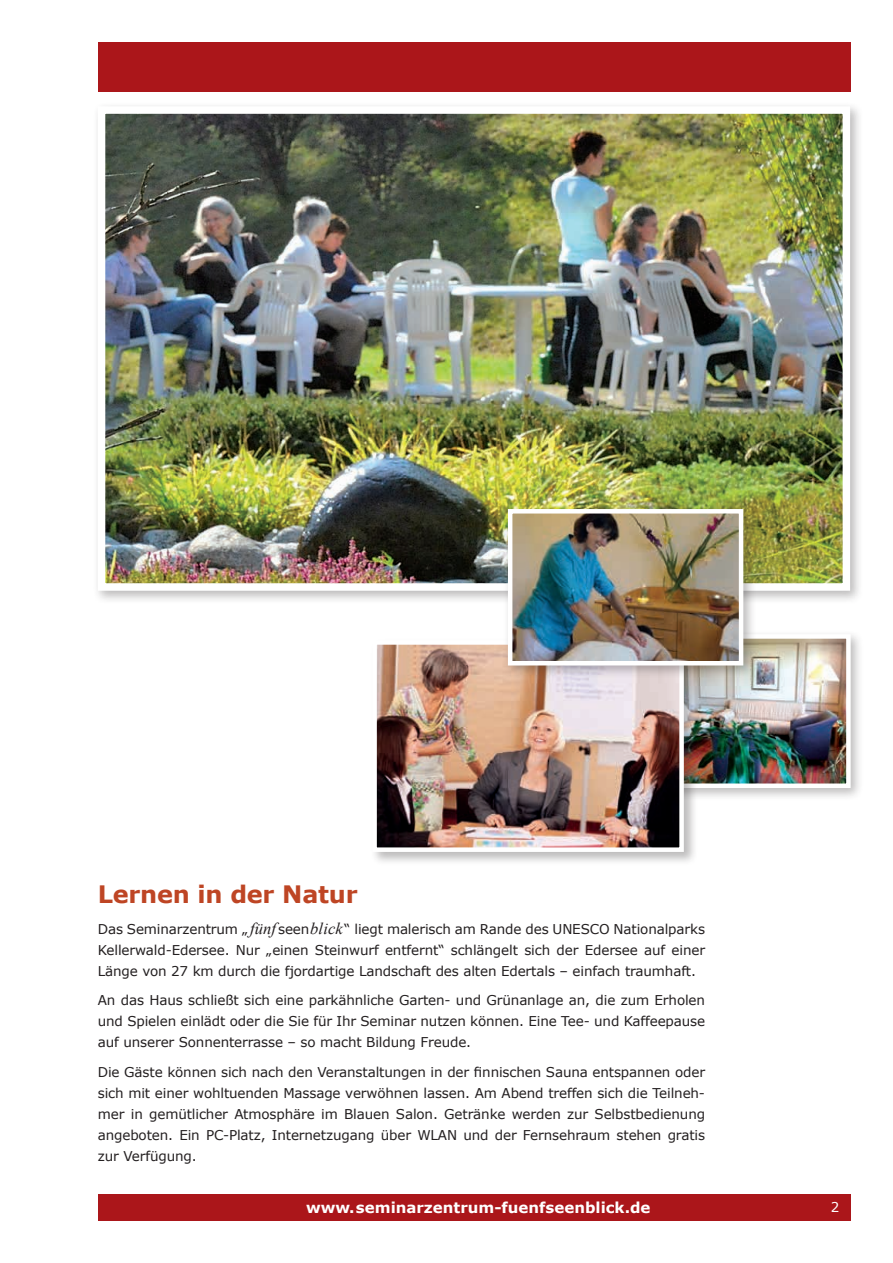
<style>
.page{position:relative;width:893px;height:1263px;background:#fff}
.page>*{position:absolute;margin:0;border:0;box-sizing:border-box;transform-origin:0 0}
.t1{font:700 24px "Verdana";letter-spacing:-.01em;color:#be4524}
.t2{font:700 15px "Verdana";color:#fff}
.t3{font:13.5px/21px "Verdana";letter-spacing:-.01em;color:#231f20;text-align:justify}
.t4{font:13.5px "Verdana";color:#fff}
.s1{font-family:"Times New Roman";font-style:italic;font-size:16.5px}
</style>
<div class="page">
<div style="left:98px;top:43px;width:752px;height:49px;background:#ab161a"></div>
<div style="left:98px;top:1193px;width:752px;height:27px;background:#ab161a"></div>
<div style="left:93px;top:102px;width:771px;height:502px;background:#231f20;opacity:.3"></div>
<img style="left:107px;top:115px;width:734px;height:467px">
<div style="left:98px;top:106px;width:752px;height:485px;border:8px solid #fff"></div>
<div style="left:632px;top:629px;width:232px;height:172px;background:#231f20;opacity:.3"></div>
<img style="left:698px;top:639px;width:148px;height:144px">
<div style="left:637px;top:634px;width:214px;height:154px;border:4px solid #fff"></div>
<div style="left:370px;top:638px;width:328px;height:228px;background:#231f20;opacity:.3"></div>
<img style="left:377px;top:645px;width:302px;height:202px">
<div style="left:372px;top:640px;width:312px;height:212px;border:4px solid #fff"></div>
<div style="left:503px;top:504px;width:253px;height:175px;background:#231f20;opacity:.3"></div>
<img style="left:513px;top:514px;width:225px;height:146px">
<div style="left:508px;top:509px;width:235px;height:156px;border:4px solid #fff"></div>
<h1 class="t1" style="left:98px;top:877px;width:261px">Lernen in der Natur</h1>
<p class="t3" style="left:98px;top:918px;width:609px">Das Seminarzentrum „ <span class="s1">fünf</span> seen<span class="s1">blick</span>“ liegt malerisch am Rande des UNESCO Nationalparks Kellerwald-Edersee. Nur „einen Steinwurf entfernt“ schlängelt sich der Edersee auf einer Länge von 27 km durch die fjordartige Landschaft des alten Edertals – einfach traumhaft.</p>
<p class="t3" style="left:98px;top:990px;width:609px">An das Haus schließt sich eine parkähnliche Garten- und Grünanlage an, die zum Erholen und Spielen einlädt oder die Sie für Ihr Seminar nutzen können. Eine Tee- und Kaffeepause auf unserer Sonnenterrasse – so macht Bildung Freude.</p>
<p class="t3" style="left:98px;top:1061px;width:609px">Die Gäste können sich nach den Veranstaltungen in der finnischen Sauna entspannen oder sich mit einer wohltuenden Massage verwöhnen lassen. Am Abend treffen sich die Teilneh&shy;mer in gemütlicher Atmosphäre im Blauen Salon. Getränke werden zur Selbstbedienung angeboten. Ein PC-Platz, Internetzugang über WLAN und der Fernsehraum stehen gratis zur Verfügung.</p>
<p class="t2" style="left:306px;top:1196px;width:346px">www.seminarzentrum-fuenfseenblick.de</p>
<p class="t4" style="left:831px;top:1198px;width:10px">2</p>
</div>
